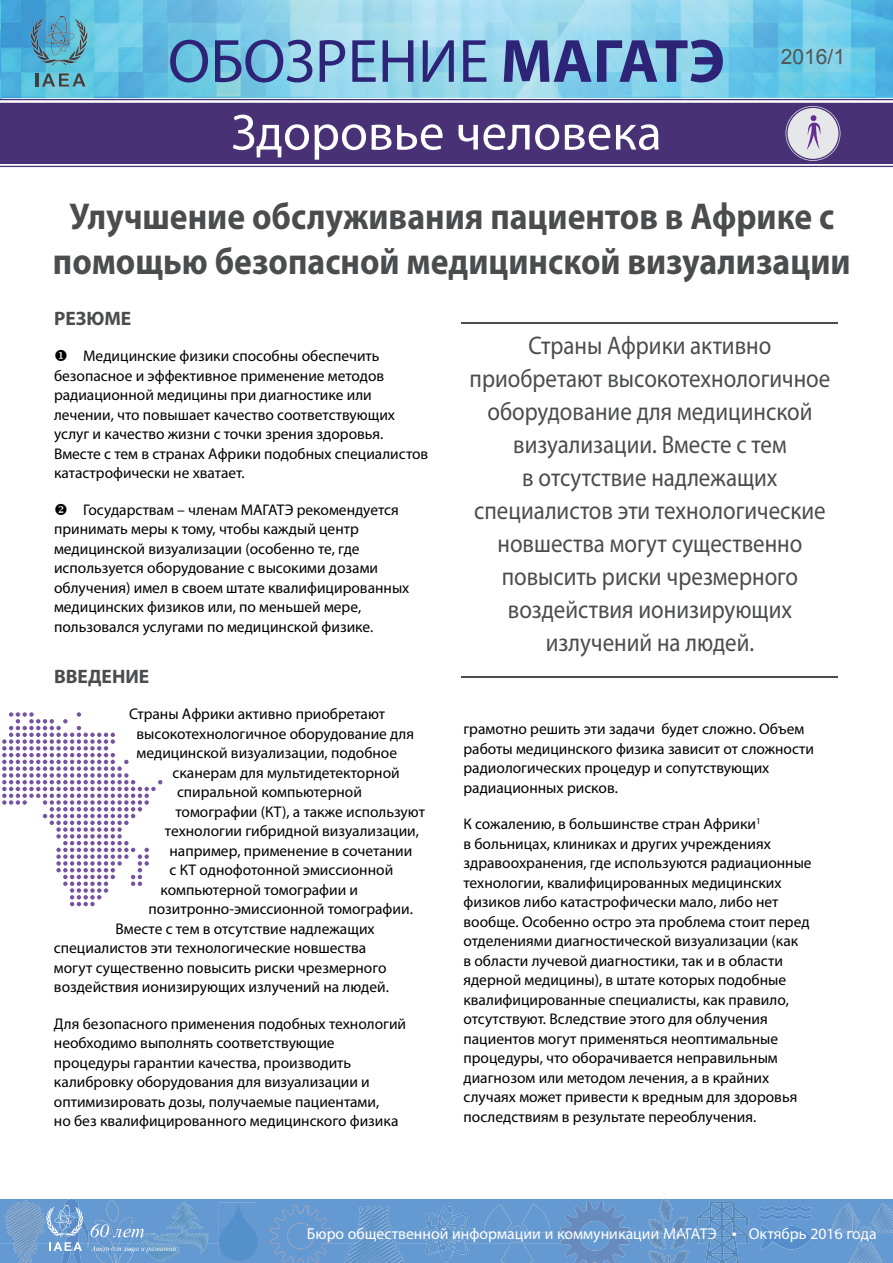
<style>
.page{position:relative;width:893px;height:1263px;background:#fff}
.page>*{position:absolute;margin:0;border:0;box-sizing:border-box;transform-origin:0 0}
.t1{font:61.5px "Myriad Pro";color:#2d2377}
.t2{font:51px "Myriad Pro";color:#fff}
.t3{font:700 37.5px/45px "Myriad Pro";color:#4b4c4d;text-align:center;scale:.9 1}
.t4{font:25.5px/33px "Myriad Pro";color:#4b4c4d;text-align:center;scale:.9 1}
.t5{font:21px "Arial";color:#545557}
.t6{font:700 19.5px "Myriad Pro";color:#4b4c4d}
.t7{font:15.75px "Myriad Pro";color:#fff}
.t8{font:15.45px/19.5px "Myriad Pro";color:#000001}
.s1{font-weight:700}
.s2{font-size:18px}
</style>
<div class="page">
<img style="left:0;top:0;width:893px;height:98px">
<svg style="left:812px;top:1202px;width:81px;height:61px;background:#689bd1"></svg>
<svg style="left:848px;top:1241px;width:35px;height:22px"></svg>
<svg style="left:0;top:99px;width:893px;height:68px"></svg>
<div style="left:0;top:103px;width:893px;height:60px;background:#483175"></div>
<svg style="left:785px;top:106px;width:55px;height:55px;background:#b0a7c2"></svg>
<hr style="left:461px;top:322px;width:377px;height:2px;background:#4b4c4d">
<hr style="left:461px;top:676px;width:377px;height:2px;background:#4b4c4d">
<svg style="left:2px;top:712px;width:160px;height:194px"></svg>
<svg style="left:30px;top:19px;width:20px;height:41px"></svg>
<svg style="left:68px;top:19px;width:19px;height:41px"></svg>
<img style="left:41px;top:59px;width:36px;height:7px">
<img style="left:43px;top:16px;width:32px;height:39px">
<svg style="left:36px;top:73px;width:2px;height:14px"></svg>
<img style="left:42px;top:73px;width:13px;height:14px">
<img style="left:59px;top:73px;width:10px;height:14px">
<img style="left:72px;top:73px;width:14px;height:14px">
<img style="left:871px;top:1203px;width:19px;height:30px">
<img style="left:832px;top:1203px;width:20px;height:30px">
<svg style="left:0;top:1199px;width:812px;height:64px;background:#6a9acf"></svg>
<h1 class="t1" style="left:168px;top:23px;width:558px">ОБОЗРЕНИЕ <span class="s1">МАГАТЭ</span></h1>
<h3 class="t5" style="left:781px;top:43px;width:66px">2016/1</h3>
<h2 class="t2" style="left:231px;top:101px;width:432px">Здоровье человека</h2>
<h3 class="t3" style="left:53px;top:193px;width:888px">Улучшение обслуживания пациентов в Африке с помощью безопасной медицинской визуализации</h3>
<p class="t6" style="left:54px;top:306px;width:79px">РЕЗЮМЕ</p>
<p class="t8" style="left:54px;top:346px;width:376px">◆ Медицинские физики способны обеспечить безопасное и эффективное применение методов радиационной медицины при диагностике или лечении, что повышает качество соответствующих услуг и качество жизни с точки зрения здоровья.<br>Вместе с тем в странах Африки подобных специалистов катастрофически не хватает.</p>
<p class="t8" style="left:54px;top:500px;width:357px">❖ Государствам – членам МАГАТЭ рекомендуется принимать меры к тому, чтобы каждый центр медицинской визуализации (особенно те, где используется оборудование с высокими дозами облучения) имел в своем штате квалифицированных медицинских физиков или, по меньшей мере, пользовался услугами по медицинской физике.</p>
<p class="t6" style="left:54px;top:663px;width:97px">ВВЕДЕНИЕ</p>
<p class="t8" style="left:136px;top:704px;width:279px;text-indent:-7px">Страны Африки активно приобретают высокотехнологичное оборудование для медицинской визуализации, подобное</p>
<p class="t8" style="left:172px;top:762px;width:229px">сканерам для мультидетекторной</p>
<p class="t8" style="left:177px;top:782px;width:186px">спиральной компьютерной</p>
<p class="t8" style="left:175px;top:801px;width:251px">томографии (КТ), а также используют</p>
<p class="t8" style="left:165px;top:821px;width:256px">технологии гибридной визуализации,</p>
<p class="t8" style="left:169px;top:840px;width:244px">например, применение в сочетании</p>
<p class="t8" style="left:169px;top:860px;width:225px">с КТ однофотонной эмиссионной</p>
<p class="t8" style="left:160px;top:879px;width:199px">компьютерной томографии и</p>
<p class="t8" style="left:148px;top:899px;width:266px">позитронно-эмиссионной томографии.</p>
<p class="t8" style="left:115px;top:918px;width:261px">Вместе с тем в отсутствие надлежащих</p>
<p class="t8" style="left:54px;top:938px;width:314px">специалистов эти технологические новшества</p>
<p class="t8" style="left:54px;top:957px;width:334px">могут существенно повысить риски чрезмерного</p>
<p class="t8" style="left:54px;top:977px;width:336px">воздействия ионизирующих излучений на людей.</p>
<p class="t8" style="left:54px;top:1013px;width:354px">Для безопасного применения подобных технологий необходимо выполнять соответствующие процедуры гарантии качества, производить калибровку оборудования для визуализации и оптимизировать дозы, получаемые пациентами,<br>но без квалифицированного медицинского физика</p>
<p class="t4" style="left:470px;top:328px;width:402px">Страны Африки активно приобретают высокотехнологичное оборудование для медицинской визуализации. Вместе с тем<br>в отсутствие надлежащих специалистов эти технологические новшества могут существенно повысить риски чрезмерного воздействия ионизирующих излучений на людей.</p>
<p class="t8" style="left:463px;top:719px;width:352px">грамотно решить эти задачи будет сложно. Объем работы медицинского физика зависит от сложности радиологических процедур и сопутствующих радиационных рисков.</p>
<p class="t8" style="left:463px;top:814px;width:350px">К сожалению, в большинстве стран Африки<sup>1<br></sup>в больницах, клиниках и других учреждениях здравоохранения, где используются радиационные технологии, квалифицированных медицинских физиков либо катастрофически мало, либо нет вообще. Особенно остро эта проблема стоит перед отделениями диагностической визуализации (как<br>в области лучевой диагностики, так и в области ядерной медицины), в штате которых подобные квалифицированные специалисты, как правило, отсутствуют. Вследствие этого для облучения пациентов могут применяться неоптимальные процедуры, что оборачивается неправильным диагнозом или методом лечения, а в крайних случаях может привести к вредным для здоровья последствиям в результате переоблучения.</p>
<p class="t7" style="left:307px;top:1224px;width:571px">Бюро общественной информации и коммуникации МАГАТЭ <span class="s2">•</span> Октябрь 2016 года</p>
</div>
